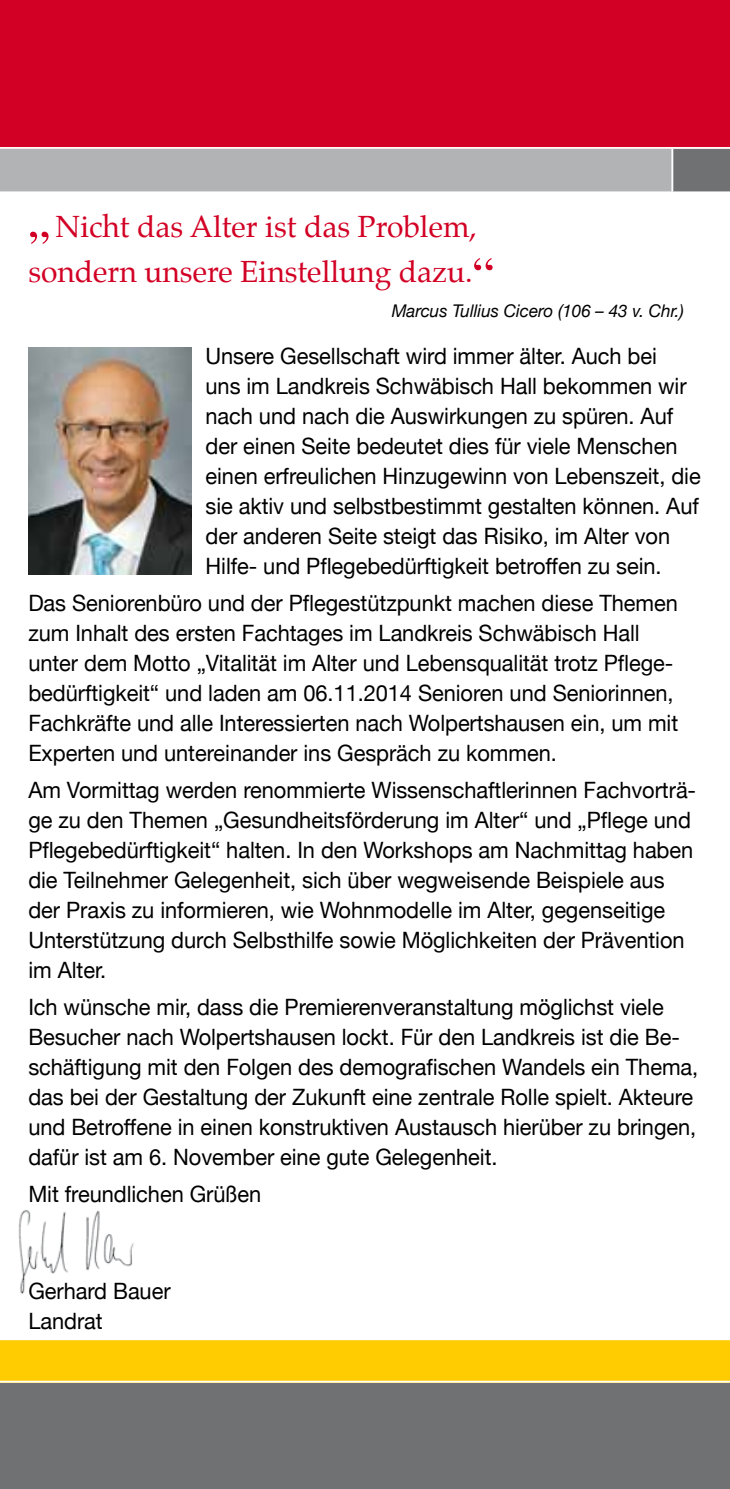
<style>
.page{position:relative;width:730px;height:1489px;background:#fff}
.page>*{position:absolute;margin:0;border:0;box-sizing:border-box;transform-origin:0 0}
.t1{font:30px/45px "Palatino";color:#d20024}
.t2{font:22.5px/30px "Helvetica Neue";letter-spacing:-.005em;color:#000}
.t3{font:italic 17.5px "Helvetica Neue";letter-spacing:-.005em;color:#000}
.s1{font-family:"Times";font-size:50px}
</style>
<div class="page">
<div style="left:0;top:0;width:730px;height:149px;background:#d20024"></div>
<div style="left:0;top:1382px;width:730px;height:106px;background:#707172"></div>
<div style="left:0;top:149px;width:673px;height:42px;background:#b1b3b4"></div>
<div style="left:673px;top:149px;width:57px;height:42px;background:#707172"></div>
<div style="left:0;top:1339px;width:730px;height:43px;background:#fecc00"></div>
<hr style="left:671px;top:149px;width:2px;height:42px;background:#fff">
<hr style="left:0;top:147px;width:730px;height:2px;background:#fff">
<hr style="left:0;top:1380px;width:730px;height:2px;background:#fff">
<img style="left:18px;top:1210px;width:116px;height:85px">
<img style="left:28px;top:347px;width:163px;height:227px">
<h1 class="t1" style="left:28px;top:204px;width:468px"><span class="s1">„</span> Nicht das Alter ist das Problem, sondern unsere Einstellung dazu.<span class="s1">“</span></h1>
<p class="t3" style="left:392px;top:300px;width:294px">Marcus Tullius Cicero (106 – 43 v. Chr.)</p>
<p class="t2" style="left:206px;top:340px;width:497px">Unsere Gesellschaft wird immer älter. Auch bei<br>uns im Landkreis Schwäbisch Hall bekommen wir nach und nach die Auswirkungen zu spüren. Auf der einen Seite bedeutet dies für viele Menschen einen erfreulichen Hinzugewinn von Lebenszeit, die sie aktiv und selbstbestimmt gestalten können. Auf der anderen Seite steigt das Risiko, im Alter von Hilfe- und Pflegebedürftigkeit betroffen zu sein.</p>
<p class="t2" style="left:28px;top:587px;width:651px">Das Seniorenbüro und der Pflegestützpunkt machen diese Themen zum Inhalt des ersten Fachtages im Landkreis Schwäbisch Hall unter dem Motto „Vitalität im Alter und Lebensqualität trotz Pflege&shy;bedürftigkeit“ und laden am 06.11.2014 Senioren und Seniorinnen, Fachkräfte und alle Interessierten nach Wolpertshausen ein, um mit Experten und untereinander ins Gespräch zu kommen.</p>
<p class="t2" style="left:28px;top:774px;width:669px">Am Vormittag werden renommierte Wissenschaftlerinnen Fachvorträ&shy;ge zu den Themen „Gesundheitsförderung im Alter“ und „Pflege und Pflegebedürftigkeit“ halten. In den Workshops am Nachmittag haben die Teilnehmer Gelegenheit, sich über wegweisende Beispiele aus der Praxis zu informieren, wie Wohnmodelle im Alter, gegenseitige Unterstützung durch Selbsthilfe sowie Möglichkeiten der Prävention im Alter.</p>
<p class="t2" style="left:28px;top:991px;width:671px">Ich wünsche mir, dass die Premierenveranstaltung möglichst viele Besucher nach Wolpertshausen lockt. Für den Landkreis ist die Be&shy;schäftigung mit den Folgen des demografischen Wandels ein Thema, das bei der Gestaltung der Zukunft eine zentrale Rolle spielt. Akteure und Betroffene in einen konstruktiven Austausch hierüber zu bringen, dafür ist am 6. November eine gute Gelegenheit.</p>
<p class="t2" style="left:28px;top:1178px;width:235px">Mit freundlichen Grüßen</p>
<p class="t2" style="left:28px;top:1275px;width:144px">Gerhard Bauer<br>Landrat</p>
</div>
